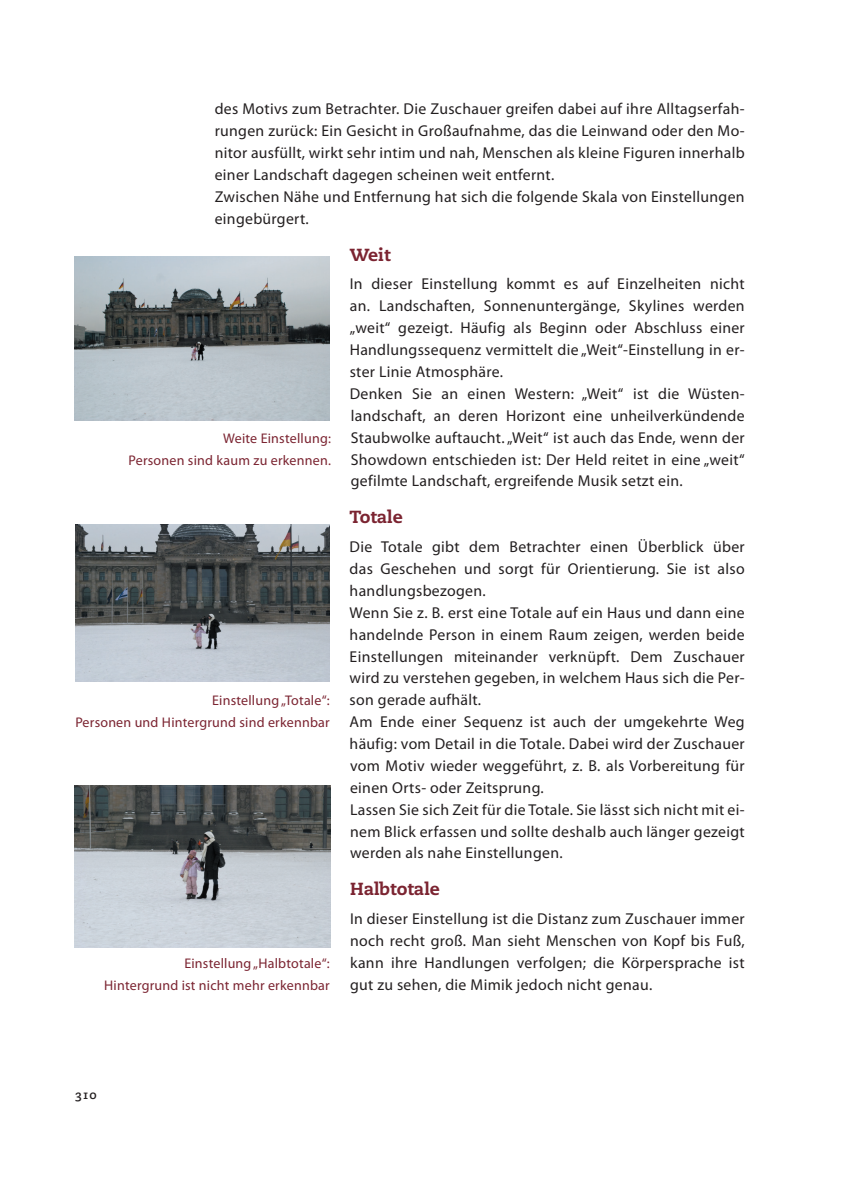
<style>
.page{position:relative;width:849px;height:1201px;background:#fff}
.page>*{position:absolute;margin:0;border:0;box-sizing:border-box;transform-origin:0 0}
.HL2{font:800 17.5px "Caecilia LT Std";color:#7b2431}
.FT_myriad{font:15.75px/21.9px "Myriad Pro";letter-spacing:.02em;color:#231f20;text-align:justify}
.BU_Bildunterschrifte{font:14px/21.9px "Myriad Pro";letter-spacing:.015em;color:#7b2431;text-align:right}
.t1{font:700 12.25px "Caecilia LT Std";color:#231f20}
</style>
<div class="page">
<img style="left:75px;top:257px;width:254px;height:164px">
<img style="left:75px;top:524px;width:255px;height:157px">
<img style="left:74px;top:785px;width:256px;height:162px">
<p class="FT_myriad" style="left:215px;top:98px;width:531px">des Motivs zum Betrachter. Die Zuschauer greifen dabei auf ihre Alltagserfah&shy;rungen zurück: Ein Gesicht in Großaufnahme, das die Leinwand oder den Mo&shy;nitor ausfüllt, wirkt sehr intim und nah, Menschen als kleine Figuren innerhalb einer Landschaft dagegen scheinen weit entfernt.</p>
<p class="FT_myriad" style="left:215px;top:185px;width:531px">Zwischen Nähe und Entfernung hat sich die folgende Skala von Einstellungen eingebürgert.</p>
<p class="HL2" style="left:349px;top:243px;width:42px">Weit</p>
<p class="FT_myriad" style="left:349px;top:273px;width:396px">In dieser Einstellung kommt es auf Einzelheiten nicht an. Landschaften, Sonnenuntergänge, Skylines werden „weit“ gezeigt. Häufig als Beginn oder Abschluss einer Handlungssequenz vermittelt die „Weit“-Einstellung in er&shy;ster Linie Atmosphäre.</p>
<p class="FT_myriad" style="left:349px;top:382px;width:396px">Denken Sie an einen Western: „Weit“ ist die Wüsten&shy;landschaft, an deren Horizont eine unheilverkündende Staubwolke auftaucht. „Weit“ ist auch das Ende, wenn der Showdown entschieden ist: Der Held reitet in eine „weit“ gefilmte Landschaft, ergreifende Musik setzt ein.</p>
<p class="HL2" style="left:349px;top:506px;width:55px">Totale</p>
<p class="FT_myriad" style="left:349px;top:535px;width:396px">Die Totale gibt dem Betrachter einen Überblick über das Geschehen und sorgt für Orientierung. Sie ist also handlungsbezogen.</p>
<p class="FT_myriad" style="left:349px;top:601px;width:396px">Wenn Sie z. B. erst eine Totale auf ein Haus und dann eine handelnde Person in einem Raum zeigen, werden beide Einstellungen miteinander verknüpft. Dem Zuschauer wird zu verstehen gegeben, in welchem Haus sich die Per&shy;son gerade aufhält.</p>
<p class="FT_myriad" style="left:349px;top:710px;width:396px">Am Ende einer Sequenz ist auch der umgekehrte Weg häufig: vom Detail in die Totale. Dabei wird der Zuschauer vom Motiv wieder weggeführt, z. B. als Vorbereitung für einen Orts- oder Zeitsprung.</p>
<p class="FT_myriad" style="left:350px;top:798px;width:396px">Lassen Sie sich Zeit für die Totale. Sie lässt sich nicht mit ei&shy;nem Blick erfassen und sollte deshalb auch länger gezeigt werden als nahe Einstellungen.</p>
<p class="HL2" style="left:350px;top:878px;width:91px">Halbtotale</p>
<p class="FT_myriad" style="left:350px;top:907px;width:396px">In dieser Einstellung ist die Distanz zum Zuschauer immer noch recht groß. Man sieht Menschen von Kopf bis Fuß, kann ihre Handlungen verfolgen; die Körpersprache ist gut zu sehen, die Mimik jedoch nicht genau.</p>
<p class="BU_Bildunterschrifte" style="left:128px;top:427px;width:204px">Weite Einstellung:<br>Personen sind kaum zu erkennen.</p>
<p class="BU_Bildunterschrifte" style="left:212px;top:689px;width:119px">Einstellung „Totale“:</p>
<p class="BU_Bildunterschrifte" style="left:75px;top:711px;width:256px">Personen und Hintergrund sind erkennbar</p>
<p class="BU_Bildunterschrifte" style="left:184px;top:952px;width:147px">Einstellung „Halbtotale“:</p>
<p class="BU_Bildunterschrifte" style="left:104px;top:973px;width:227px">Hintergrund ist nicht mehr erkennbar</p>
<p class="t1" style="left:75px;top:1087px;width:23px">310</p>
</div>
